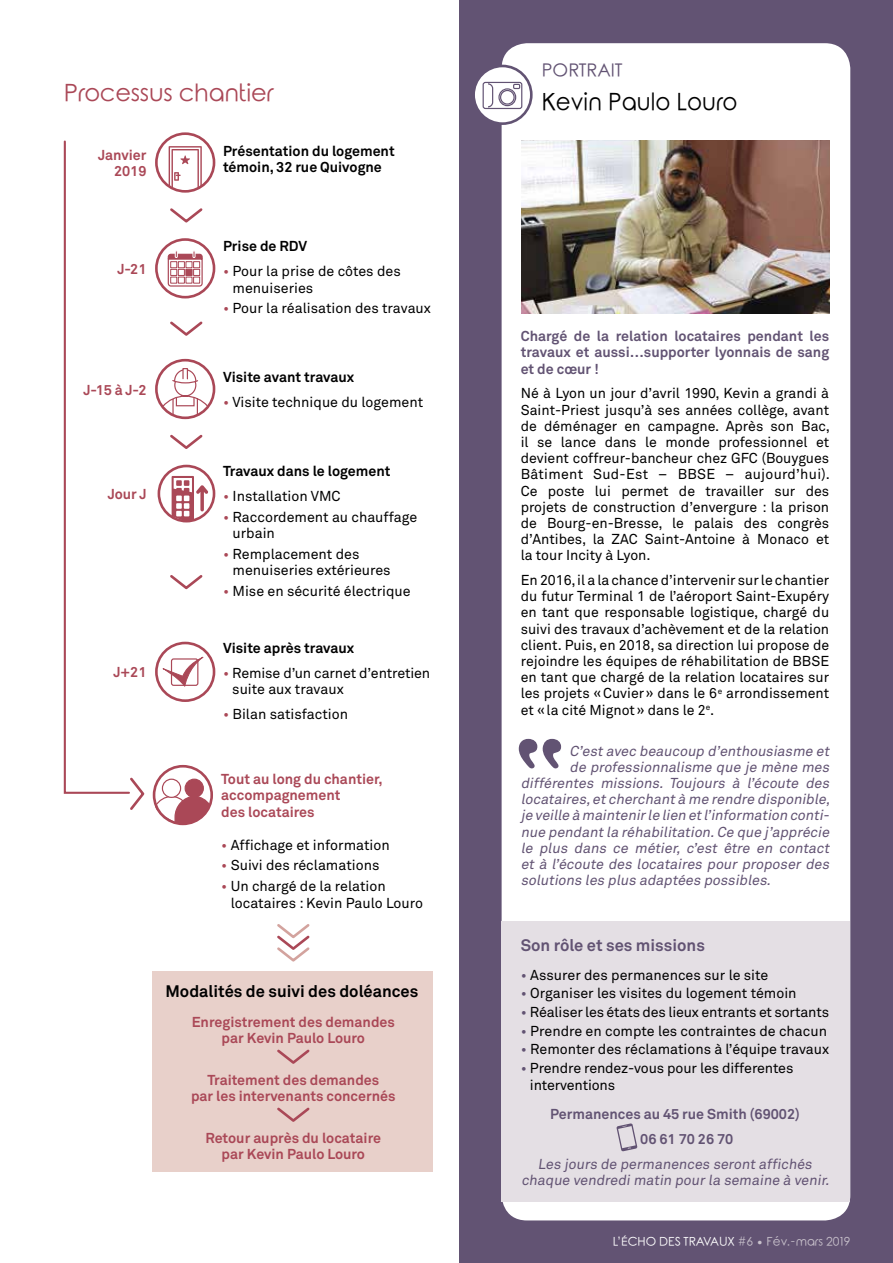
<style>
.page{position:relative;width:893px;height:1263px;background:#fff}
.page>*{position:absolute;margin:0;border:0;box-sizing:border-box;transform-origin:0 0}
.t1{font:24px "Rounded Elegance";letter-spacing:-.01em;color:#aa4857}
.t2{font:24px "Rounded Elegance";color:#000;scale:.95 1}
.t3{font:18px "Rounded Elegance";color:#625373}
.t4{font:700 16.5px "Akkurat Pro";color:#000}
.t5{font:700 16.5px "Akkurat Pro";color:#625373}
.t6{font:14.25px/16.2px "Akkurat Pro";color:#000}
.t7{font:italic 14.25px "Akkurat Pro";color:#625373}
.t8{font:700 14.25px/16.5px "Akkurat Pro";color:#aa4857;text-align:center}
.t9{font:700 14.25px/16.2px "Akkurat Pro";color:#625373;text-align:justify}
.t10{font:700 14.25px/16.5px "Akkurat Pro";color:#000}
.t11{font:14.25px/16.5px "Akkurat Pro";color:#625373;text-align:center}
.t12{font:12px "Rounded Elegance";letter-spacing:-.005em;color:#fff}
.s1{color:#aa4857}
.s2{color:#625373}
.s3{color:#c9c2cc}
</style>
<div class="page">
<div style="left:459px;top:0;width:434px;height:1263px;background:#625373"></div>
<div style="left:502px;top:43px;width:348px;height:1177px;background:#fff;border-radius:25px"></div>
<div style="left:474px;top:66px;width:57px;height:58px;background:#fff;border-radius:50%"></div>
<div style="left:472px;top:65px;width:61px;height:60px;border:3px solid #625373;border-radius:50%"></div>
<svg style="left:482px;top:81px;width:41px;height:29px"></svg>
<div style="left:155px;top:359px;width:60px;height:60px;border:3px solid #aa4857;border-radius:50%"></div>
<svg style="left:161px;top:369px;width:48px;height:46px"></svg>
<div style="left:155px;top:642px;width:60px;height:60px;border:3px solid #aa4857;border-radius:50%"></div>
<svg style="left:162px;top:657px;width:42px;height:31px"></svg>
<div style="left:171px;top:658px;width:27px;height:28px;border:1px solid #aa4857;border-radius:2px"></div>
<div style="left:155px;top:238px;width:60px;height:60px;border:3px solid #aa4857;border-radius:50%"></div>
<svg style="left:167px;top:251px;width:36px;height:36px"></svg>
<div style="left:185px;top:269px;width:7px;height:7px;background:#aa4857;border:1px solid #aa4857"></div>
<div style="left:158px;top:465px;width:57px;height:57px;border:3px solid #aa4857;border-radius:50%"></div>
<svg style="left:172px;top:476px;width:36px;height:45px"></svg>
<svg style="left:170px;top:208px;width:33px;height:15px"></svg>
<svg style="left:170px;top:321px;width:33px;height:15px"></svg>
<svg style="left:170px;top:434px;width:33px;height:15px"></svg>
<svg style="left:170px;top:575px;width:33px;height:15px"></svg>
<div style="left:162px;top:779px;width:19px;height:19px;border:1px solid #aa4857;border-radius:50%"></div>
<svg style="left:154px;top:795px;width:57px;height:31px"></svg>
<div style="left:185px;top:779px;width:18px;height:18px;background:#aa4857;border-radius:50%"></div>
<div style="left:185px;top:779px;width:19px;height:19px;border:1px solid #aa4857;border-radius:50%"></div>
<div style="left:153px;top:765px;width:60px;height:60px;border:3px solid #aa4857;border-radius:50%"></div>
<svg style="left:156px;top:134px;width:58px;height:57px"></svg>
<div style="left:155px;top:132px;width:60px;height:61px;border:3px solid #aa4857;border-radius:50%"></div>
<svg style="left:169px;top:146px;width:33px;height:42px"></svg>
<svg style="left:63px;top:140px;width:82px;height:670px"></svg>
<svg style="left:277px;top:924px;width:33px;height:38px"></svg>
<svg style="left:519px;top:739px;width:42px;height:29px"></svg>
<div style="left:153px;top:972px;width:280px;height:200px;background:#e8d0ca"></div>
<svg style="left:277px;top:1049px;width:33px;height:15px"></svg>
<svg style="left:277px;top:1107px;width:33px;height:15px"></svg>
<img style="left:521px;top:141px;width:308px;height:173px">
<div style="left:502px;top:922px;width:348px;height:280px;background:#e4dfe4"></div>
<svg style="left:616px;top:1123px;width:21px;height:28px"></svg>
<h1 class="t1" style="left:64px;top:79px;width:212px">Processus chantier</h1>
<p class="t8" style="left:98px;top:147px;width:50px;text-align:right">Janvier<br>2019</p>
<p class="t8" style="left:117px;top:261px;width:31px">J-21</p>
<p class="t8" style="left:84px;top:381px;width:64px">J-15 à J-2</p>
<p class="t8" style="left:108px;top:486px;width:40px">Jour J</p>
<p class="t8" style="left:114px;top:664px;width:34px">J+21</p>
<p class="t10" style="left:223px;top:142px;width:173px">Présentation du logement témoin, 32 rue Quivogne</p>
<p class="t10" style="left:223px;top:238px;width:86px">Prise de RDV</p>
<p class="t6" style="left:233px;top:263px;width:170px;text-indent:-9px"><span class="s1">•</span> Pour la prise de côtes des menuiseries</p>
<p class="t6" style="left:223px;top:301px;width:209px"><span class="s1">•</span> Pour la réalisation des travaux</p>
<p class="t10" style="left:223px;top:369px;width:133px">Visite avant travaux</p>
<p class="t6" style="left:223px;top:394px;width:202px"><span class="s1">•</span> Visite technique du logement</p>
<p class="t10" style="left:223px;top:463px;width:169px">Travaux dans le logement</p>
<p class="t6" style="left:223px;top:488px;width:119px"><span class="s1">•</span> Installation VMC</p>
<p class="t6" style="left:233px;top:509px;width:186px;text-indent:-9px"><span class="s1">•</span> Raccordement au chauffage urbain</p>
<p class="t6" style="left:233px;top:546px;width:160px;text-indent:-9px"><span class="s1">•</span> Remplacement des menuiseries extérieures</p>
<p class="t6" style="left:223px;top:583px;width:189px"><span class="s1">•</span> Mise en sécurité électrique</p>
<p class="t10" style="left:223px;top:640px;width:133px">Visite après travaux</p>
<p class="t6" style="left:232px;top:665px;width:199px;text-indent:-9px"><span class="s1">•</span> Remise d’un carnet d’entretien suite aux travaux</p>
<p class="t6" style="left:223px;top:707px;width:126px"><span class="s1">•</span> Bilan satisfaction</p>
<p class="t8" style="left:221px;top:770px;width:163px;text-align:left">Tout au long du chantier, accompagnement<br>des locataires</p>
<p class="t6" style="left:221px;top:837px;width:170px"><span class="s1">•</span> Affichage et information</p>
<p class="t6" style="left:221px;top:857px;width:160px"><span class="s1">•</span> Suivi des réclamations</p>
<p class="t6" style="left:231px;top:878px;width:194px;text-indent:-9px"><span class="s1">•</span> Un chargé de la relation locataires : Kevin Paulo Louro</p>
<p class="t4" style="left:165px;top:981px;width:254px">Modalités de suivi des doléances</p>
<p class="t8" style="left:192px;top:1013px;width:205px">Enregistrement des demandes par Kevin Paulo Louro</p>
<p class="t8" style="left:191px;top:1071px;width:206px">Traitement des demandes<br>par les intervenants concernés</p>
<p class="t8" style="left:206px;top:1129px;width:177px">Retour auprès du locataire par Kevin Paulo Louro</p>
<p class="t3" style="left:542px;top:60px;width:82px">PORTRAIT</p>
<h1 class="t2" style="left:542px;top:88px;width:208px">Kevin Paulo Louro</h1>
<p class="t9" style="left:521px;top:328px;width:310px">Chargé de la relation locataires pendant les travaux et aussi…supporter lyonnais de sang et de cœur !</p>
<p class="t6" style="left:521px;top:386px;width:311px;text-align:justify">Né à Lyon un jour d’avril 1990, Kevin a grandi à Saint-Priest jusqu’à ses années collège, avant de déménager en campagne. Après son Bac, il se lance dans le monde professionnel et devient coffreur-bancheur chez GFC (Bouygues Bâtiment Sud-Est – BBSE – aujourd’hui).<br>Ce poste lui permet de travailler sur des projets de construction d’envergure : la prison de Bourg-en-Bresse, le palais des congrès d’Antibes, la ZAC Saint-Antoine à Monaco et la tour Incity à Lyon.</p>
<p class="t6" style="left:521px;top:572px;width:310px;text-align:justify">En 2016, il a la chance d’intervenir sur le chantier du futur Terminal 1 de l’aéroport Saint-Exupéry en tant que responsable logistique, chargé du suivi des travaux d’achèvement et de la relation client. Puis, en 2018, sa direction lui propose de rejoindre les équipes de réhabilitation de BBSE en tant que chargé de la relation locataires sur les projets «Cuvier» dans le 6<sup>e</sup> arrondissement et «la cité Mignot» dans le 2<sup>e</sup>.</p>
<p class="t7" style="left:570px;top:742px;width:264px">C’estavec beaucoup d’enthousiasme et</p>
<p class="t7" style="left:570px;top:758px;width:264px">de professionnalisme que je mène mes</p>
<p class="t7" style="left:521px;top:775px;width:313px">différentes missions. Toujours à l’écoute des</p>
<p class="t7" style="left:521px;top:791px;width:314px">locataires,etcherchantà me rendre disponible,</p>
<p class="t7" style="left:521px;top:807px;width:313px">je veille à maintenirle lien etl’information conti-</p>
<p class="t7" style="left:521px;top:823px;width:313px">nue pendantla réhabilitation.Ce que j ’apprécie</p>
<p class="t7" style="left:521px;top:839px;width:313px">le plus dans ce métier, c’est être en contact</p>
<p class="t7" style="left:521px;top:856px;width:313px">et à l’écoute des locataires pour proposer des</p>
<p class="t7" style="left:521px;top:872px;width:254px">solutions les plus adaptées possibles.</p>
<p class="t5" style="left:521px;top:934px;width:186px">Son rôle et ses missions</p>
<p class="t6" style="left:521px;top:967px;width:249px"><span class="s2">•</span> Assurer des permanences sur le site</p>
<p class="t6" style="left:521px;top:986px;width:277px"><span class="s2">•</span> Organiser les visites du logement témoin</p>
<p class="t6" style="left:521px;top:1004px;width:310px"><span class="s2">•</span> Réaliser les états des lieux entrants et sortants</p>
<p class="t6" style="left:521px;top:1023px;width:308px"><span class="s2">•</span> Prendre en compte les contraintes de chacun</p>
<p class="t6" style="left:521px;top:1042px;width:310px"><span class="s2">•</span> Remonter des réclamations à l’équipe travaux</p>
<p class="t6" style="left:530px;top:1060px;width:265px;text-indent:-9px"><span class="s2">•</span> Prendre rendez-vous pour les differentes interventions</p>
<p class="t9" style="left:640px;top:1101px;width:161px;line-height:25px;text-indent:-90px">Permanences au 45 rue Smith (69002)<br>06 61 70 26 70</p>
<p class="t11" style="left:521px;top:1156px;width:312px">Les jours de permanences seront affichés chaque vendredimatin pour la semaine à venir.</p>
<p class="t12" style="left:613px;top:1234px;width:239px">L’ÉCHO DES TRAVAUX <span class="s3">#6 • Fév.-mars 2019</span></p>
</div>
